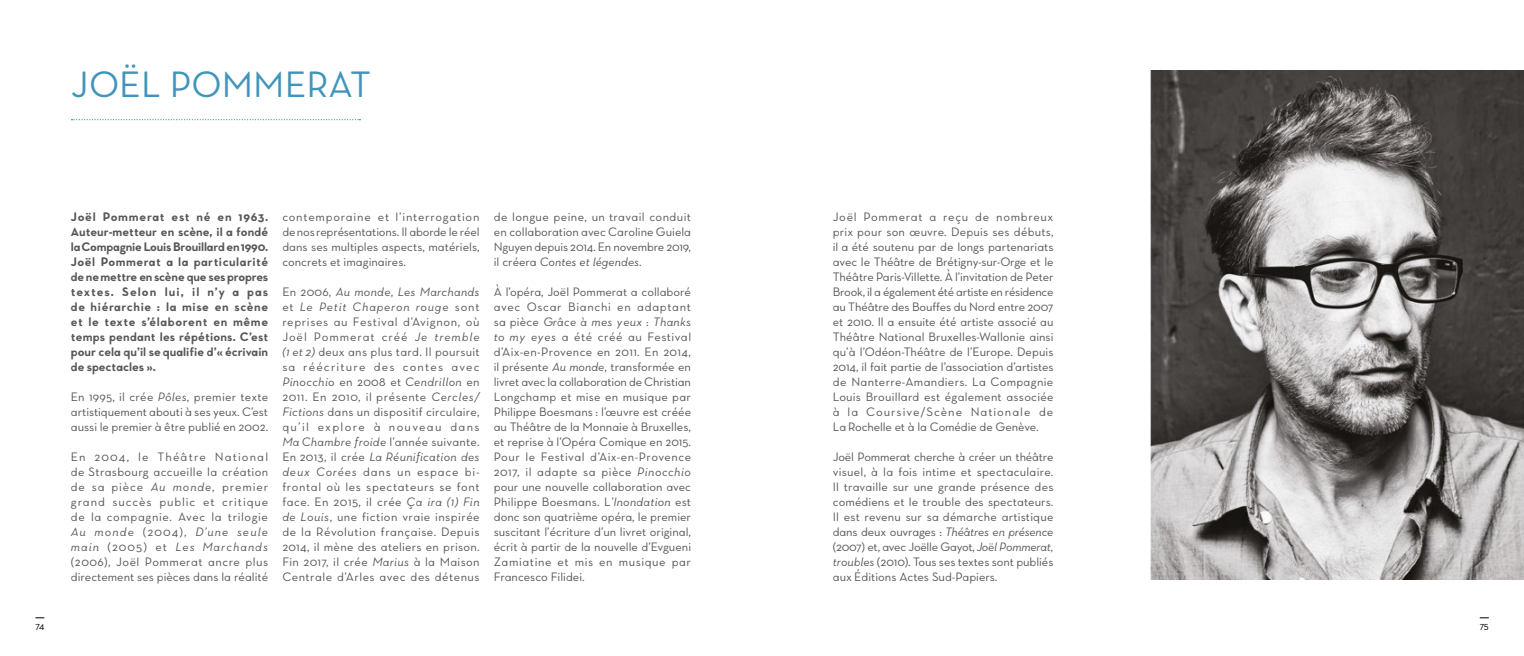
<style>
.page{position:relative;width:1524px;height:656px;background:#fff}
.page>*{position:absolute;margin:0;border:0;box-sizing:border-box;transform-origin:0 0}
.t1{font:37.5px "Favart Gothic";color:#4195ba}
.t2{font:12.5px/15px "Favart Gothic";color:#575756;text-align:justify}
.t3{font:700 12.5px/15px "Favart Gothic";color:#575756;text-align:justify}
.t4{font:10px "Favart Gothic";color:#000}
.s1{font-style:italic}
</style>
<div class="page">
<svg style="left:71px;top:119px;width:289px;height:1px"></svg>
<img style="left:1150px;top:71px;width:374px;height:508px">
<h1 class="t1" style="left:71px;top:62px;width:301px">JOËL POMMERAT</h1>
<p class="t3" style="left:71px;top:209px;width:199px">Joël Pommerat est né en 1963.<br>Auteur-metteur en scène, il a fondé la Compagnie Louis Brouillard en 1990.<br>Joël Pommerat a la particularité de ne mettre en scène que ses propres textes. Selon lui, il n’y a pas de hiérarchie : la mise en scène et le texte s’élaborent en même temps pendant les répétions. C’est pour cela qu’il se qualifie d’« écrivain de spectacles ».</p>
<p class="t2" style="left:71px;top:389px;width:199px">En 1995, il crée <span class="s1">Pôles</span>, premier texte artistiquement abouti à ses yeux. C’est aussi le premier à être publié en 2002.</p>
<p class="t2" style="left:71px;top:449px;width:199px">En 2004, le Théâtre National de Strasbourg accueille la création de sa pièce <span class="s1">Au monde</span>, premier grand succès public et critique de la compagnie. Avec la trilogie <span class="s1">Au monde</span> (2004), <span class="s1">D’une seule main</span> (2005) et <span class="s1">Les Marchands </span>(2006), Joël Pommerat ancre plus directement ses pièces dans la réalité</p>
<p class="t2" style="left:282px;top:209px;width:199px">contemporaine et l’interrogation de nos représentations. Il aborde le réel dans ses multiples aspects, matériels, concrets et imaginaires.</p>
<p class="t2" style="left:282px;top:284px;width:199px">En 2006, <span class="s1">Au monde</span>, <span class="s1">Les Marchands </span>et <span class="s1">Le Petit Chaperon rouge</span> sont reprises au Festival d’Avignon, où Joël Pommerat créé <span class="s1">Je tremble (1 et 2)</span> deux ans plus tard. Il poursuit sa réécriture des contes avec <span class="s1">Pinocchio</span> en 2008 et <span class="s1">Cendrillon</span> en 2011. En 2010, il présente <span class="s1">Cercles/ Fictions</span> dans un dispositif circulaire, qu’il explore à nouveau dans <span class="s1">Ma Chambre froide</span> l’année suivante.<br>En 2013, il crée <span class="s1">La Réunification des deux Corées</span> dans un espace bi&shy;frontal où les spectateurs se font face. En 2015, il crée <span class="s1">Ça ira (1) Fin de Louis</span>, une fiction vraie inspirée de la Révolution française. Depuis 2014, il mène des ateliers en prison.<br>Fin 2017, il crée <span class="s1">Marius</span> à la Maison Centrale d’Arles avec des détenus</p>
<p class="t2" style="left:494px;top:209px;width:199px">de longue peine, un travail conduit en collaboration avec Caroline Guiela Nguyen depuis 2014. En novembre 2019, il créera <span class="s1">Contes et légendes</span>.</p>
<p class="t2" style="left:494px;top:284px;width:199px">À l’opéra, Joël Pommerat a collaboré avec Oscar Bianchi en adaptant sa pièce <span class="s1">Grâce à mes yeux</span> : <span class="s1">Thanks to my eyes</span> a été créé au Festival d’Aix-en-Provence en 2011. En 2014, il présente <span class="s1">Au monde</span>, transformée en livret avec la collaboration de Christian Longchamp et mise en musique par Philippe Boesmans : l’œuvre est créée au Théâtre de la Monnaie à Bruxelles, et reprise à l’Opéra Comique en 2015.<br>Pour le Festival d’Aix-en-Provence 2017, il adapte sa pièce <span class="s1">Pinocchio </span>pour une nouvelle collaboration avec Philippe Boesmans. L<span class="s1">’Inondation</span> est donc son quatrième opéra, le premier suscitant l’écriture d’un livret original, écrit à partir de la nouvelle d’Evgueni Zamiatine et mis en musique par Francesco Filidei.</p>
<p class="t2" style="left:833px;top:209px;width:222px">Joël Pommerat a reçu de nombreux prix pour son œuvre. Depuis ses débuts, il a été soutenu par de longs partenariats avec le Théâtre de Brétigny-sur-Orge et le Théâtre Paris-Villette. À l’invitation de Peter Brook, il a également été artiste en résidence au Théâtre des Bouffes du Nord entre 2007 et 2010. Il a ensuite été artiste associé au Théâtre National Bruxelles-Wallonie ainsi qu’à l’Odéon-Théâtre de l’Europe. Depuis 2014, il fait partie de l’association d’artistes de Nanterre-Amandiers. La Compagnie Louis Brouillard est également associée à la Coursive/Scène Nationale de La Rochelle et à la Comédie de Genève.</p>
<p class="t2" style="left:833px;top:449px;width:222px">Joël Pommerat cherche à créer un théâtre visuel, à la fois intime et spectaculaire.<br>Il travaille sur une grande présence des comédiens et le trouble des spectateurs.<br>Il est revenu sur sa démarche artistique dans deux ouvrages : <span class="s1">Théâtres en présence </span>(2007) et, avec Joëlle Gayot, <span class="s1">Joël Pommerat, troubles</span> (2010). Tous ses textes sont publiés aux Éditions Actes Sud-Papiers.</p>
<p class="t4" style="left:35px;top:619px;width:10px">74</p>
<p class="t4" style="left:1479px;top:619px;width:11px">75</p>
</div>
